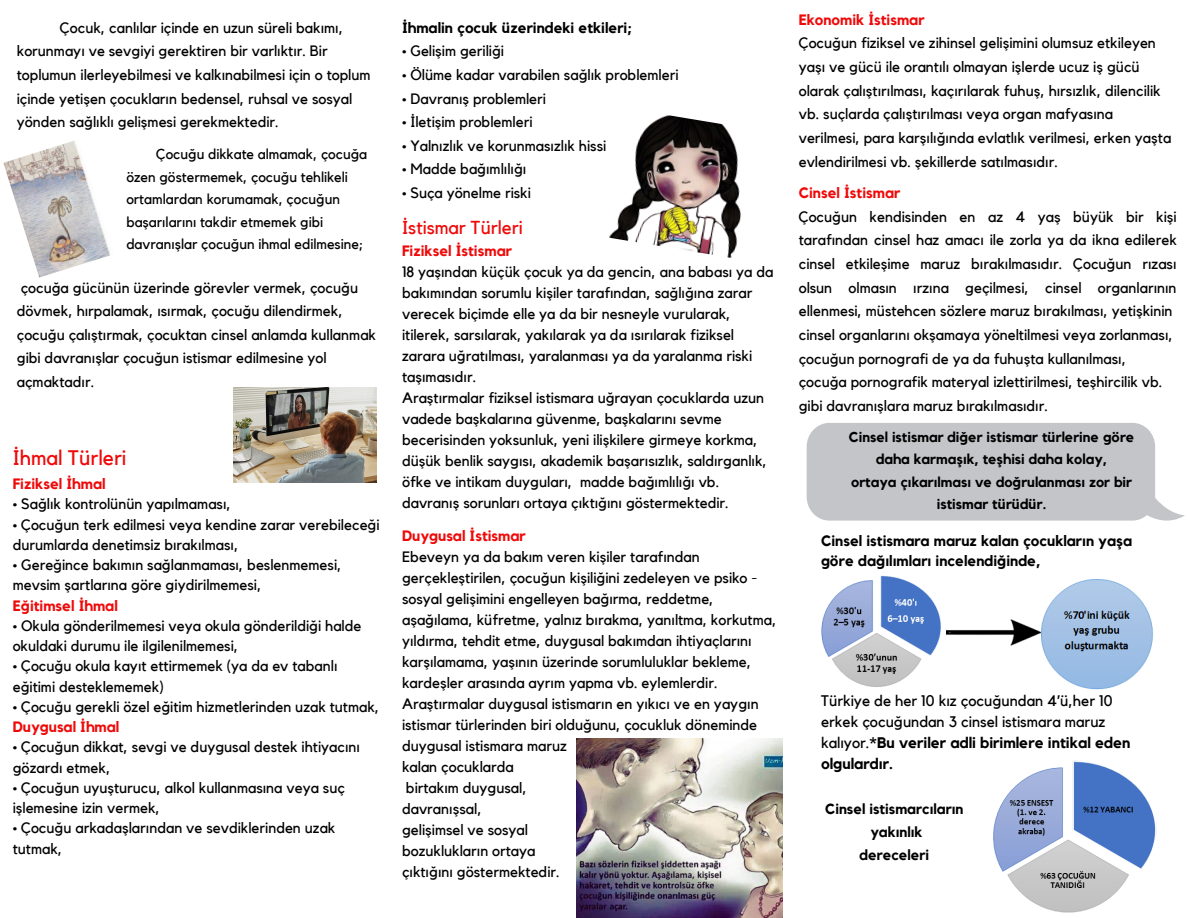
<style>
.page{position:relative;width:1188px;height:918px;background:#fff}
.page>*{position:absolute;margin:0;border:0;box-sizing:border-box;transform-origin:0 0}
.t1{font:21px "Kollektif";color:#ef0a0a}
.t2{font:18.75px "Kollektif";color:#ef0a0a}
.t3{font:15.3px/21px "Kollektif";color:#000}
.t4{font:15px/21px "Kollektif";color:#000}
.t5{font:700 15px "Kollektif";color:#ef0a0a}
.t6{font:700 15px/20.2px "Kollektif";color:#000}
.t7{font:700 14.55px/23px "Kollektif";color:#000;text-align:center}
.t8{font:14.4px/22.6px "Kollektif";color:#000}
.t9{font:700 14.25px/22.5px "Kollektif";color:#000;text-align:center}
.s1{font-weight:700}
</style>
<div class="page">
<img style="left:3px;top:141px;width:108px;height:137px">
<img style="left:821px;top:575px;width:126px;height:112px">
<img style="left:947px;top:619px;width:95px;height:27px">
<img style="left:1042px;top:580px;width:112px;height:110px">
<img style="left:234px;top:388px;width:143px;height:94px">
<img style="left:609px;top:115px;width:132px;height:143px">
<svg style="left:807px;top:423px;width:378px;height:98px"></svg>
<img style="left:993px;top:760px;width:164px;height:153px">
<img style="left:577px;top:738px;width:205px;height:180px">
<p class="t4" style="left:17px;top:16px;width:355px;line-height:23.7px;text-indent:43px">Çocuk, canlılar içinde en uzun süreli bakımı, korunmayı ve sevgiyi gerektiren bir varlıktır. Bir toplumun ilerleyebilmesi ve kalkınabilmesi için o toplum içinde yetişen çocukların bedensel, ruhsal ve sosyal yönden sağlıklı gelişmesi gerekmektedir.</p>
<p class="t8" style="left:126px;top:143px;width:242px;text-indent:30px">Çocuğu dikkate almamak, çocuğa özen göstermemek, çocuğu tehlikeli ortamlardan korumamak, çocuğun başarılarını takdir etmemek gibi davranışlar çocuğun ihmal edilmesine;</p>
<p class="t4" style="left:17px;top:276px;width:361px;line-height:23.7px">çocuğa gücünün üzerinde görevler vermek, çocuğu dövmek, hırpalamak, ısırmak, çocuğu dilendirmek, çocuğu çalıştırmak, çocuktan cinsel anlamda kullanmak gibi davranışlar çocuğun istismar edilmesine yol açmaktadır.</p>
<h1 class="t1" style="left:13px;top:448px;width:115px">İhmal Türleri</h1>
<p class="t5" style="left:13px;top:477px;width:94px">Fiziksel İhmal</p>
<p class="t4" style="left:13px;top:494px;width:220px">• Sağlık kontrolünün yapılmaması,</p>
<p class="t4" style="left:13px;top:515px;width:368px;line-height:20.2px">• Çocuğun terk edilmesi veya kendine zarar verebileceği durumlarda denetimsiz bırakılması,</p>
<p class="t4" style="left:13px;top:555px;width:330px;line-height:20.2px">• Gereğince bakımın sağlanmaması, beslenmemesi, mevsim şartlarına göre giydirilmemesi,</p>
<p class="t5" style="left:13px;top:598px;width:107px">Eğitimsel İhmal</p>
<p class="t4" style="left:13px;top:616px;width:350px;line-height:20.2px">• Okula gönderilmemesi veya okula gönderildiği halde okuldaki durumu ile ilgilenilmemesi,</p>
<p class="t4" style="left:13px;top:657px;width:326px;line-height:20.2px">• Çocuğu okula kayıt ettirmemek (ya da ev tabanlı eğitimi desteklememek)</p>
<p class="t4" style="left:13px;top:697px;width:368px">• Çocuğu gerekli özel eğitim hizmetlerinden uzak tutmak,</p>
<p class="t5" style="left:13px;top:720px;width:108px">Duygusal İhmal</p>
<p class="t4" style="left:13px;top:738px;width:349px;line-height:20.2px">• Çocuğun dikkat, sevgi ve duygusal destek ihtiyacını gözardı etmek,</p>
<p class="t4" style="left:13px;top:778px;width:334px;line-height:20.2px">• Çocuğun uyuşturucu, alkol kullanmasına veya suç işlemesine izin vermek,</p>
<p class="t4" style="left:13px;top:819px;width:324px;line-height:20.2px">• Çocuğu arkadaşlarından ve sevdiklerinden uzak tutmak,</p>
<p class="t6" style="left:402px;top:18px;width:231px">İhmalin çocuk üzerindeki etkileri;</p>
<p class="t4" style="left:402px;top:41px;width:104px">• Gelişim geriliği</p>
<p class="t4" style="left:402px;top:65px;width:278px">• Ölüme kadar varabilen sağlık problemleri</p>
<p class="t4" style="left:402px;top:88px;width:146px">• Davranış problemleri</p>
<p class="t4" style="left:402px;top:112px;width:132px">• İletişim problemleri</p>
<p class="t4" style="left:402px;top:136px;width:206px">• Yalnızlık ve korunmasızlık hissi</p>
<p class="t4" style="left:402px;top:159px;width:126px">• Madde bağımlılığı</p>
<p class="t4" style="left:402px;top:183px;width:130px">• Suça yönelme riski</p>
<p class="t2" style="left:402px;top:219px;width:122px">İstismar Türleri</p>
<p class="t5" style="left:402px;top:244px;width:111px">Fiziksel İstismar</p>
<p class="t4" style="left:402px;top:262px;width:373px">18 yaşından küçük çocuk ya da gencin, ana babası ya da bakımından sorumlu kişiler tarafından, sağlığına zarar verecek biçimde elle ya da bir nesneyle vurularak, itilerek, sarsılarak, yakılarak ya da ısırılarak fiziksel zarara uğratılması, yaralanması ya da yaralanma riski taşımasıdır.<br>Araştırmalar fiziksel istismara uğrayan çocuklarda uzun vadede başkalarına güvenme, başkalarını sevme becerisinden yoksunluk, yeni ilişkilere girmeye korkma, düşük benlik saygısı, akademik başarısızlık, saldırganlık, öfke ve intikam duyguları, madde bağımlılığı vb. davranış sorunları ortaya çıktığını göstermektedir.</p>
<p class="t5" style="left:402px;top:529px;width:125px">Duygusal İstismar</p>
<p class="t4" style="left:402px;top:547px;width:376px">Ebeveyn ya da bakım veren kişiler tarafından gerçekleştirilen, çocuğun kişiliğini zedeleyen ve psiko - sosyal gelişimini engelleyen bağırma, reddetme, aşağılama, küfretme, yalnız bırakma, yanıltma, korkutma, yıldırma, tehdit etme, duygusal bakımdan ihtiyaçlarını karşılamama, yaşının üzerinde sorumluluklar bekleme, kardeşler arasında ayrım yapma vb. eylemlerdir.<br>Araştırmalar duygusal istismarın en yıkıcı ve en yaygın istismar türlerinden biri olduğunu, çocukluk döneminde duygusal istismara maruz<br>kalan çocuklarda<br>birtakım duygusal,<br>davranışsal,<br>gelişimsel ve sosyal<br>bozuklukların ortaya<br>çıktığını göstermektedir.</p>
<p class="t5" style="left:799px;top:13px;width:127px">Ekonomik İstismar</p>
<p class="t4" style="left:799px;top:32px;width:374px;line-height:23.7px">Çocuğun fiziksel ve zihinsel gelişimini olumsuz etkileyen yaşı ve gücü ile orantılı olmayan işlerde ucuz iş gücü olarak çalıştırılması, kaçırılarak fuhuş, hırsızlık, dilencilik vb. suçlarda çalıştırılması veya organ mafyasına verilmesi, para karşılığında evlatlık verilmesi, erken yaşta evlendirilmesi vb. şekillerde satılmasıdır.</p>
<p class="t5" style="left:799px;top:186px;width:103px">Cinsel İstismar</p>
<p class="t4" style="left:799px;top:205px;width:380px;line-height:23.7px">Çocuğun kendisinden en az 4 yaş büyük bir kişi tarafından cinsel haz amacı ile zorla ya da ikna edilerek cinsel etkileşime maruz bırakılmasıdır. Çocuğun rızası olsun olmasın ırzına geçilmesi, cinsel organlarının ellenmesi, müstehcen sözlere maruz bırakılması, yetişkinin cinsel organlarını okşamaya yöneltilmesi veya zorlanması, çocuğun pornografi de ya da fuhuşta kullanılması, çocuğa pornografik materyal izlettirilmesi, teşhircilik vb. gibi davranışlara maruz bırakılmasıdır.</p>
<p class="t9" style="left:849px;top:426px;width:287px">Cinsel istismar diğer istismar türlerine göre daha karmaşık, teşhisi daha kolay,<br>ortaya çıkarılması ve doğrulanması zor bir istismar türüdür.</p>
<p class="t6" style="left:821px;top:531px;width:313px">Cinsel istismara maruz kalan çocukların yaşa göre dağılımları incelendiğinde,</p>
<p class="t3" style="left:821px;top:690px;width:311px">Türkiye de her 10 kız çocuğundan 4’ü,her 10 erkek çocuğundan 3 cinsel istismara maruz kalıyor.<span class="s1">*Bu veriler adli birimlere intikal eden olgulardır.</span></p>
<p class="t7" style="left:825px;top:798px;width:140px">Cinsel istismarcıların yakınlık<br>dereceleri</p>
</div>
